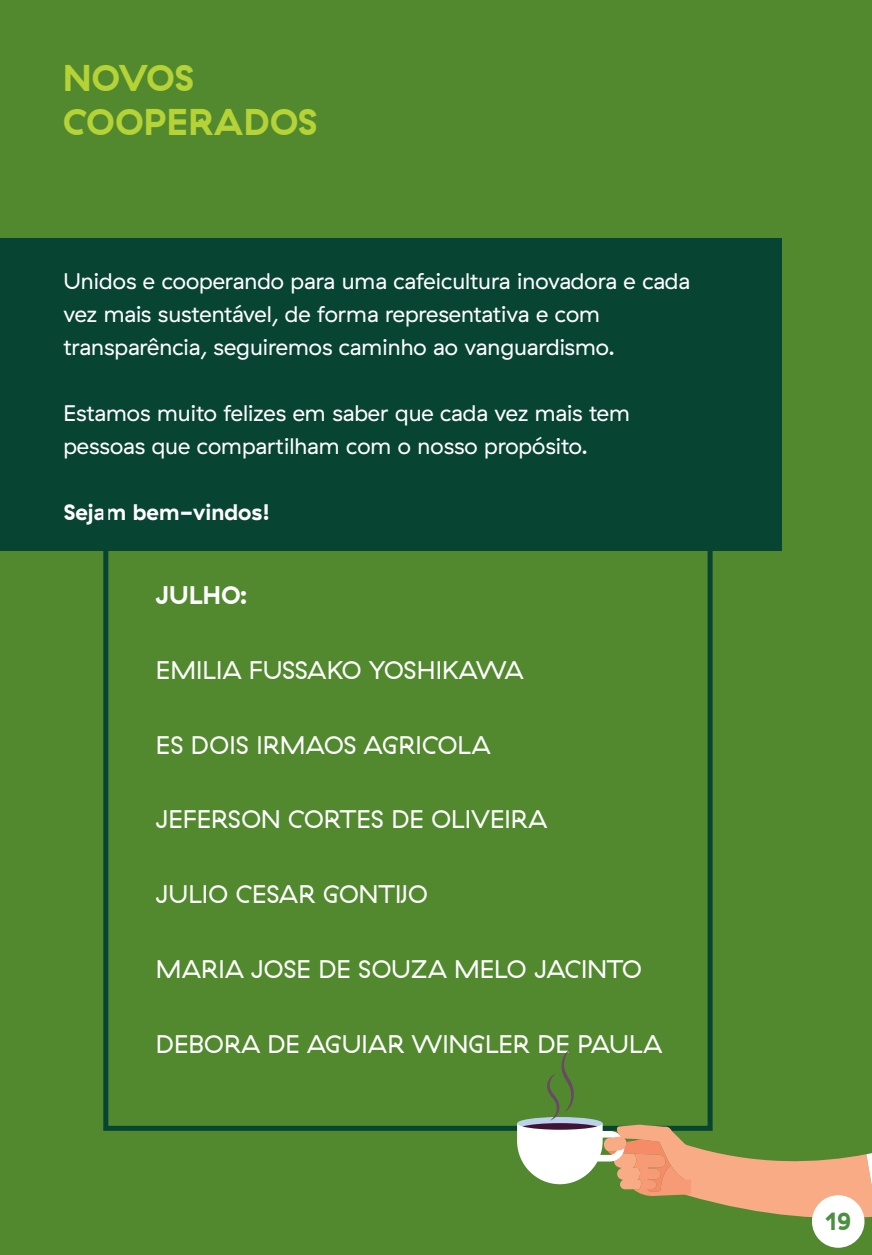
<style>
.page{position:relative;width:872px;height:1255px;background:#fff}
.page>*{position:absolute;margin:0;border:0;box-sizing:border-box;transform-origin:0 0}
.t1{font:700 37.2px/44.7px "GT Haptik";letter-spacing:-.01em;color:#b5d337}
.t2{font:25.5px "GT Haptik";color:#fff}
.t3{font:700 25.5px "GT Haptik";color:#fff}
.t4{font:700 24.9px "GT Haptik";color:#4b8f41}
.t5{font:22.5px/33px "GT Haptik";color:#fff}
.t6{font:700 22.5px "GT Haptik";color:#fff}
</style>
<div class="page">
<div style="left:0;top:0;width:872px;height:1254px;background:#52892f"></div>
<div style="left:0;top:238px;width:781px;height:313px;background:#074432"></div>
<div style="left:103px;top:497px;width:609px;height:633px;border:5px solid #074432"></div>
<svg style="left:517px;top:1049px;width:355px;height:171px"></svg>
<div style="left:812px;top:1195px;width:52px;height:52px;background:#fff;border-radius:50%"></div>
<h1 class="t1" style="left:63px;top:56px;width:257px">NOVOS<br>COOPERADOS</h1>
<p class="t5" style="left:63px;top:264px;width:628px">Unidos e cooperando para uma cafeicultura inovadora e cada vez mais sustentável, de forma representativa e com transparência, seguiremos caminho ao vanguardismo.</p>
<p class="t5" style="left:63px;top:396px;width:568px">Estamos muito felizes em saber que cada vez mais tem pessoas que compartilham com o nosso propósito.</p>
<p class="t6" style="left:63px;top:498px;width:208px">Sejam bem-vindos!</p>
<p class="t3" style="left:156px;top:579px;width:93px">JULHO:</p>
<p class="t2" style="left:156px;top:655px;width:369px">EMILIA FUSSAKO YOSHIKAWA</p>
<p class="t2" style="left:156px;top:730px;width:336px">ES DOIS IRMAOS AGRICOLA</p>
<p class="t2" style="left:156px;top:804px;width:393px">JEFERSON CORTES DE OLIVEIRA</p>
<p class="t2" style="left:156px;top:879px;width:274px">JULIO CESAR GONTĲO</p>
<p class="t2" style="left:156px;top:954px;width:488px">MARIA JOSE DE SOUZA MELO JACINTO</p>
<p class="t2" style="left:156px;top:1028px;width:508px">DEBORA DE AGUIAR WINGLER DE PAULA</p>
<p class="t4" style="left:825px;top:1205px;width:28px">19</p>
</div>
